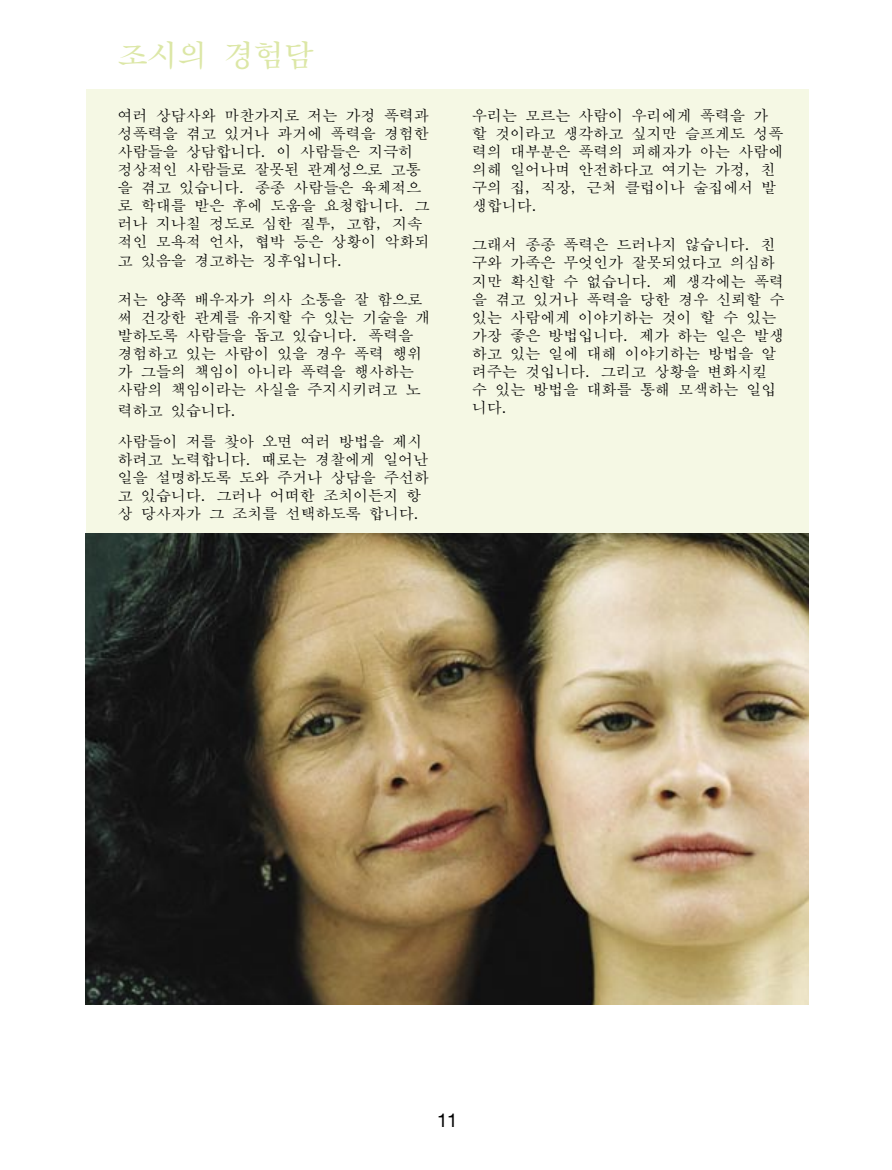
<style>
.page{position:relative;width:892px;height:1170px;background:#fff}
.page>*{position:absolute;margin:0;border:0;box-sizing:border-box;transform-origin:0 0}
.t1{font:30px "DFK Mincho Bd WIN KSC H";color:#dce7a6}
.Body_Copy{font:18.9px "Helvetica Neue";color:#000}
.t2{font:15px/18px "DFK Mincho Md WIN KSC H";color:#000}
</style>
<div class="page">
<div style="left:86px;top:89px;width:723px;height:624px;background:#f5f8e4"></div>
<img style="left:86px;top:534px;width:723px;height:470px">
<p class="t1" style="left:118px;top:40px;width:198px">조시의 경험담</p>
<p class="t2" style="left:118px;top:106px;width:314px">여러 상담사와 마찬가지로 저는 가정 폭력과 성폭력을 겪고 있거나 과거에 폭력을 경험한 사람들을 상담합니다. 이 사람들은 지극히 정상적인 사람들로 잘못된 관계성으로 고통 을 겪고 있습니다. 종종 사람들은 육체적으 로 학대를 받은 후에 도움을 요청합니다. 그 러나 지나칠 정도로 심한 질투, 고함, 지속 적인 모욕적 언사, 협박 등은 상황이 악화되 고 있음을 경고하는 징후입니다.</p>
<p class="t2" style="left:118px;top:290px;width:314px">저는 양쪽 배우자가 의사 소통을 잘 함으로 써 건강한 관계를 유지할 수 있는 기술을 개 발하도록 사람들을 돕고 있습니다. 폭력을 경험하고 있는 사람이 있을 경우 폭력 행위 가 그들의 책임이 아니라 폭력을 행사하는 사람의 책임이라는 사실을 주지시키려고 노</p>
<p class="t2" style="left:118px;top:401px;width:122px">력하고 있습니다.</p>
<p class="t2" style="left:118px;top:432px;width:313px">사람들이 저를 찾아 오면 여러 방법을 제시 하려고 노력합니다. 때로는 경찰에게 일어난 일을 설명하도록 도와 주거나 상담을 주선하 고 있습니다. 그러나 어떠한 조치이든지 항 상 당사자가 그 조치를 선택하도록 합니다.</p>
<p class="t2" style="left:472px;top:106px;width:313px">우리는 모르는 사람이 우리에게 폭력을 가 할 것이라고 생각하고 싶지만 슬프게도 성폭 력의 대부분은 폭력의 피해자가 아는 사람에 의해 일어나며 안전하다고 여기는 가정, 친 구의 집, 직장, 근처 클럽이나 술집에서 발 생합니다.</p>
<p class="t2" style="left:472px;top:236px;width:314px">그래서 종종 폭력은 드러나지 않습니다. 친 구와 가족은 무엇인가 잘못되었다고 의심하 지만 확신할 수 없습니다. 제 생각에는 폭력 을 겪고 있거나 폭력을 당한 경우 신뢰할 수 있는 사람에게 이야기하는 것이 할 수 있는 가장 좋은 방법입니다. 제가 하는 일은 발생 하고 있는 일에 대해 이야기하는 방법을 알 려주는 것입니다. 그리고 상황을 변화시킬 수 있는 방법을 대화를 통해 모색하는 일입 니다.</p>
<p class="Body_Copy" style="left:437px;top:1108px;width:22px">11</p>
</div>
